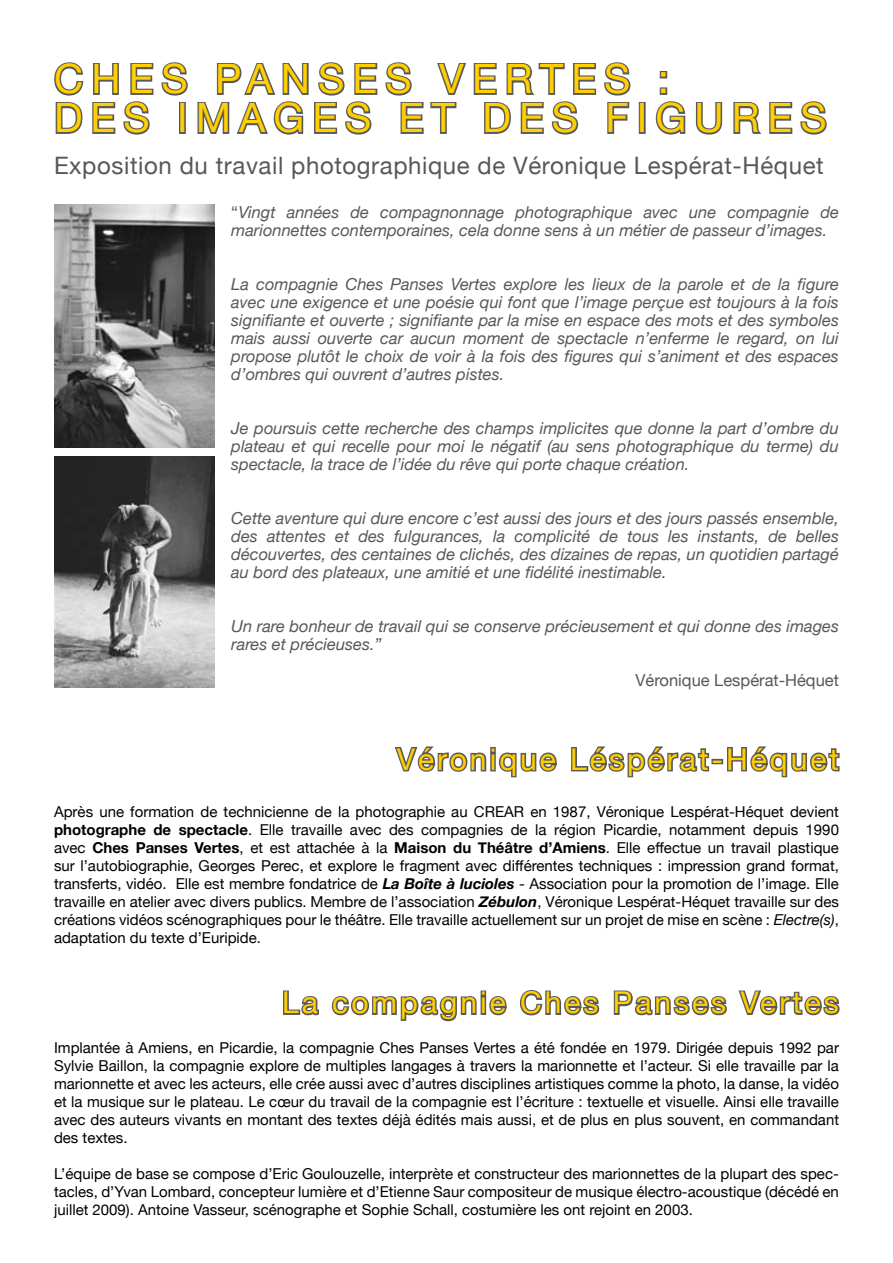
<style>
.page{position:relative;width:893px;height:1263px;background:#fff}
.page>*{position:absolute;margin:0;border:0;box-sizing:border-box;transform-origin:0 0}
.t1{font:40.5px/39px "Helvetica Neue";letter-spacing:.2em;color:#ffcf00}
.t2{font:30px "Helvetica Neue";letter-spacing:.1em;color:#ffcf00}
.t3{font:24px "Helvetica Neue";letter-spacing:.025em;color:#58585a}
.t4{font:italic 16.5px/18px "Helvetica Neue";color:#58585a;text-align:justify}
.t5{font:16.5px "Helvetica Neue";color:#58585a}
.t6{font:15px/18px "Helvetica Neue";color:#000;text-align:justify}
.s1{font-style:normal}
.s2{font-weight:700}
.s3{font-weight:700;font-style:italic}
.s4{font-style:italic}
</style>
<div class="page">
<svg style="left:54px;top:62px;width:30px;height:72px"></svg>
<svg style="left:92px;top:62px;width:96px;height:73px"></svg>
<div style="left:179px;top:102px;width:7px;height:32px;border:3px solid #58585a"></div>
<svg style="left:197px;top:62px;width:434px;height:73px"></svg>
<div style="left:639px;top:102px;width:7px;height:32px;border:3px solid #58585a"></div>
<svg style="left:655px;top:71px;width:31px;height:64px"></svg>
<svg style="left:695px;top:102px;width:28px;height:33px"></svg>
<svg style="left:733px;top:101px;width:94px;height:34px"></svg>
<img style="left:54px;top:204px;width:160px;height:244px">
<img style="left:54px;top:456px;width:160px;height:231px">
<svg style="left:394px;top:746px;width:163px;height:32px"></svg>
<svg style="left:571px;top:746px;width:139px;height:32px"></svg>
<div style="left:711px;top:759px;width:12px;height:5px;border:3px solid #58585a"></div>
<svg style="left:727px;top:746px;width:113px;height:32px"></svg>
<svg style="left:283px;top:990px;width:36px;height:26px"></svg>
<svg style="left:331px;top:990px;width:176px;height:32px"></svg>
<svg style="left:520px;top:990px;width:80px;height:26px"></svg>
<svg style="left:613px;top:990px;width:114px;height:26px"></svg>
<svg style="left:738px;top:990px;width:102px;height:26px"></svg>
<h1 class="t1" style="left:54px;top:59px;width:774px">CHES PANSES VERTES :<br>DES IMAGES ET DES FIGURES</h1>
<h3 class="t3" style="left:54px;top:152px;width:771px">Exposition du travail photographique de Véronique Lespérat-Héquet</h3>
<p class="t4" style="left:231px;top:203px;width:609px"><span class="s1">“</span>Vingt années de compagnonnage photographique avec une compagnie de marionnettes contemporaines, cela donne sens à un métier de passeur d’images.</p>
<p class="t4" style="left:231px;top:275px;width:609px">La compagnie Ches Panses Vertes explore les lieux de la parole et de la figure avec une exigence et une poésie qui font que l’image perçue est toujours à la fois signifiante et ouverte ; signifiante par la mise en espace des mots et des symboles mais aussi ouverte car aucun moment de spectacle n’enferme le regard, on lui propose plutôt le choix de voir à la fois des figures qui s’animent et des espaces d’ombres qui ouvrent d’autres pistes.</p>
<p class="t4" style="left:231px;top:419px;width:609px">Je poursuis cette recherche des champs implicites que donne la part d’ombre du plateau et qui recelle pour moi le négatif (au sens photographique du terme) du spectacle, la trace de l’idée du rêve qui porte chaque création.</p>
<p class="t4" style="left:231px;top:509px;width:609px">Cette aventure qui dure encore c’est aussi des jours et des jours passés ensemble, des attentes et des fulgurances, la complicité de tous les instants, de belles découvertes, des centaines de clichés, des dizaines de repas, un quotidien partagé au bord des plateaux, une amitié et une fidélité inestimable.</p>
<p class="t4" style="left:231px;top:617px;width:609px">Un rare bonheur de travail qui se conserve précieusement et qui donne des images rares et précieuses.”</p>
<p class="t5" style="left:635px;top:670px;width:205px">Véronique Lespérat-Héquet</p>
<h2 class="t2" style="left:397px;top:741px;width:444px">Véronique Léspérat-Héquet</h2>
<p class="t6" style="left:54px;top:802px;width:786px">Après une formation de technicienne de la photographie au CREAR en 1987, Véronique Lespérat-Héquet devient <span class="s2">photographe de spectacle</span>. Elle travaille avec des compagnies de la région Picardie, notamment depuis 1990 avec <span class="s2">Ches Panses Vertes</span>, et est attachée à la <span class="s2">Maison du Théâtre d’Amiens</span>. Elle effectue un travail plastique sur l’autobiographie, Georges Perec, et explore le fragment avec différentes techniques : impression grand format, transferts, vidéo. Elle est membre fondatrice de <span class="s3">La Boîte à lucioles</span> - Association pour la promotion de l’image. Elle travaille en atelier avec divers publics. Membre de l’association <span class="s3">Zébulon</span>, Véronique Lespérat-Héquet travaille sur des créations vidéos scénographiques pour le théâtre. Elle travaille actuellement sur un projet de mise en scène : <span class="s4">Electre(s)</span>, adaptation du texte d’Euripide.</p>
<h2 class="t2" style="left:282px;top:985px;width:558px">La compagnie Ches Panses Vertes</h2>
<p class="t6" style="left:54px;top:1038px;width:786px">Implantée à Amiens, en Picardie, la compagnie Ches Panses Vertes a été fondée en 1979. Dirigée depuis 1992 par Sylvie Baillon, la compagnie explore de multiples langages à travers la marionnette et l’acteur. Si elle travaille par la marionnette et avec les acteurs, elle crée aussi avec d’autres disciplines artistiques comme la photo, la danse, la vidéo et la musique sur le plateau. Le cœur du travail de la compagnie est l’écriture : textuelle et visuelle. Ainsi elle travaille avec des auteurs vivants en montant des textes déjà édités mais aussi, et de plus en plus souvent, en commandant des textes.</p>
<p class="t6" style="left:54px;top:1164px;width:786px">L’équipe de base se compose d’Eric Goulouzelle, interprète et constructeur des marionnettes de la plupart des spec&shy;tacles, d’Yvan Lombard, concepteur lumière et d’Etienne Saur compositeur de musique électro-acoustique (décédé en juillet 2009). Antoine Vasseur, scénographe et Sophie Schall, costumière les ont rejoint en 2003.</p>
</div>
